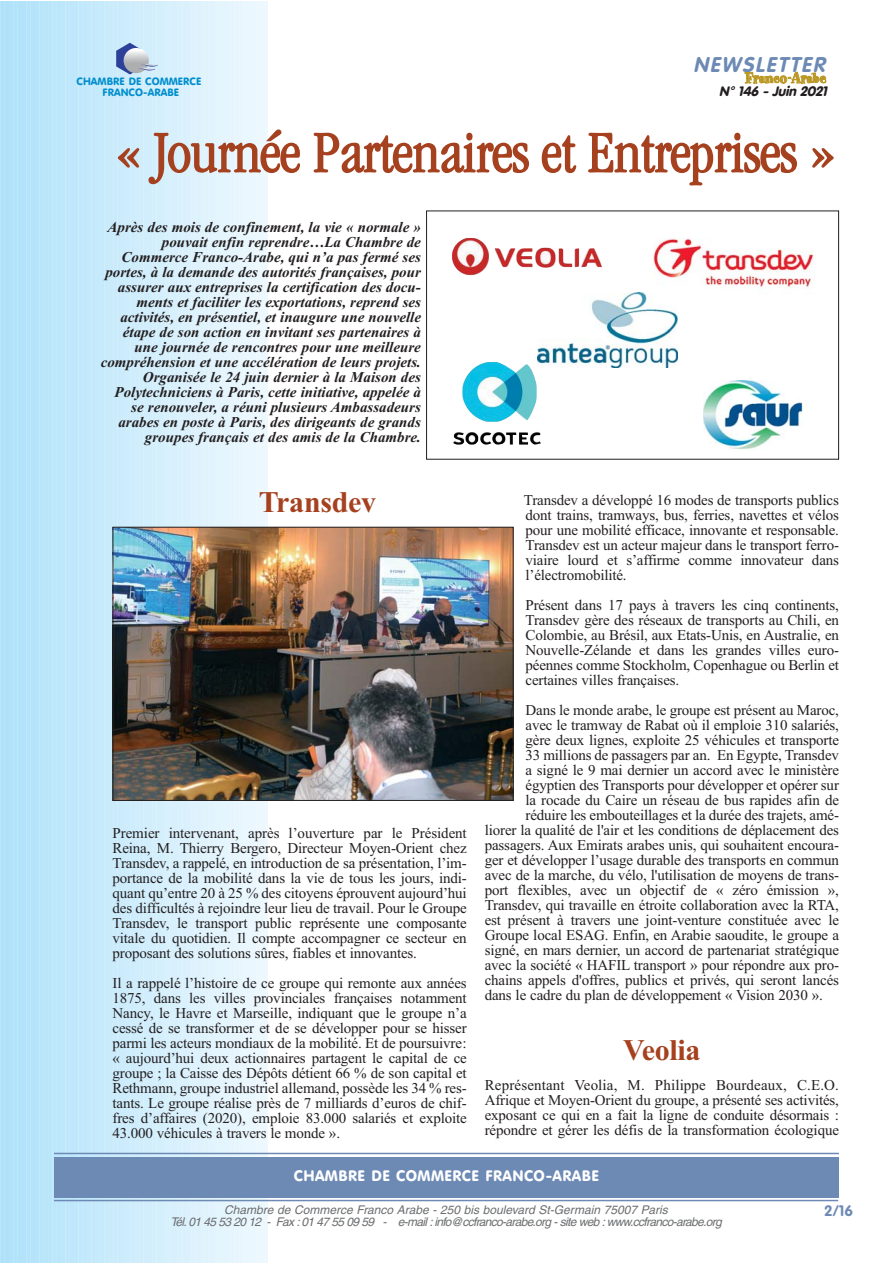
<style>
.page{position:relative;width:893px;height:1263px;background:#fff}
.page>*{position:absolute;margin:0;border:0;box-sizing:border-box;transform-origin:0 0}
.t1{font:300 condensed 60px "Garamond";color:#a6411f}
.t2{font:700 30px "Times New Roman";letter-spacing:-.01em;color:#a6411f}
.t3{font:italic 700 21px "VAG Rounded";color:#6d8ab5}
.t4{font:16.5px "Spumoni LP";letter-spacing:.02em;color:#bb9824}
.t5{font:15px/15px "Times New Roman";letter-spacing:-.01em;color:#231f20;text-align:justify}
.t6{font:italic 700 15px/15px "Times New Roman";color:#231f20;text-align:right}
.t7{font:15px "VAG Rounded BT";letter-spacing:.03em;color:#fff}
.t8{font:700 15px "VAG Rounded";color:#6d8ab5}
.t9{font:italic 900 13.5px "VAG Rounded";color:#231f20}
.t10{font:italic 12px/12px "Helvetica";color:#6c6e70;text-align:center}
.t11{font:10.5px/10.5px "VAG Rounded BT";letter-spacing:.005em;color:#008ece;text-align:center}
</style>
<div class="page">
<div style="left:0;top:1px;width:7px;height:1262px;background:#aee2fa"></div>
<div style="left:6px;top:1px;width:10px;height:1262px;background:#b0e2fa"></div>
<svg style="left:13px;top:1px;width:1px;height:1262px"></svg>
<div style="left:15px;top:1px;width:10px;height:1262px;background:#b2e3fa"></div>
<div style="left:24px;top:1px;width:9px;height:1262px;background:#b4e4fa"></div>
<svg style="left:32px;top:1px;width:10px;height:1262px;background:#b7e4fa"></svg>
<div style="left:41px;top:1px;width:10px;height:1262px;background:#b9e5fa"></div>
<div style="left:50px;top:1px;width:9px;height:1262px;background:#bbe6fb"></div>
<div style="left:58px;top:1px;width:10px;height:1262px;background:#bde7fb"></div>
<div style="left:67px;top:1px;width:10px;height:1262px;background:#bfe7fb"></div>
<div style="left:76px;top:1px;width:9px;height:1262px;background:#c1e8fb"></div>
<div style="left:85px;top:1px;width:9px;height:1262px;background:#c3e9fb"></div>
<div style="left:93px;top:1px;width:10px;height:1262px;background:#c5eafb"></div>
<div style="left:102px;top:1px;width:9px;height:1262px;background:#c8eafb"></div>
<div style="left:111px;top:1px;width:9px;height:1262px;background:#caebfc"></div>
<div style="left:119px;top:1px;width:10px;height:1262px;background:#ccecfc"></div>
<div style="left:128px;top:1px;width:9px;height:1262px;background:#ceedfc"></div>
<div style="left:137px;top:1px;width:9px;height:1262px;background:#d0edfc"></div>
<div style="left:145px;top:1px;width:10px;height:1262px;background:#d2eefc"></div>
<div style="left:154px;top:1px;width:10px;height:1262px;background:#d4effc"></div>
<div style="left:163px;top:1px;width:9px;height:1262px;background:#d6f0fc"></div>
<div style="left:171px;top:1px;width:10px;height:1262px;background:#d8f0fc"></div>
<div style="left:180px;top:1px;width:10px;height:1262px;background:#daf1fd"></div>
<div style="left:189px;top:1px;width:9px;height:1262px;background:#ddf2fd"></div>
<div style="left:197px;top:1px;width:10px;height:1262px;background:#dff3fd"></div>
<div style="left:206px;top:1px;width:10px;height:1262px;background:#e1f3fd"></div>
<div style="left:215px;top:1px;width:9px;height:1262px;background:#e3f4fd"></div>
<div style="left:223px;top:1px;width:10px;height:1262px;background:#e5f5fd"></div>
<div style="left:232px;top:1px;width:10px;height:1262px;background:#e7f6fd"></div>
<div style="left:241px;top:1px;width:9px;height:1262px;background:#e9f7fe"></div>
<div style="left:249px;top:1px;width:10px;height:1262px;background:#ebf7fe"></div>
<div style="left:258px;top:1px;width:10px;height:1262px;background:#edf8fe"></div>
<svg style="left:116px;top:43px;width:42px;height:31px"></svg>
<hr style="left:54px;top:1200px;width:784px;height:1px;background:#6d8ab5">
<div style="left:54px;top:1157px;width:785px;height:41px;background:#6d8ab5"></div>
<hr style="left:54px;top:1153px;width:785px;height:1px;background:#6d8ab5">
<div style="left:426px;top:211px;width:413px;height:249px;border:1px solid #231f20"></div>
<img style="left:653px;top:238px;width:161px;height:57px">
<img style="left:538px;top:292px;width:140px;height:75px">
<img style="left:703px;top:380px;width:102px;height:70px">
<img style="left:115px;top:529px;width:396px;height:270px">
<div style="left:113px;top:527px;width:400px;height:274px;border:1px solid #231f20"></div>
<img style="left:452px;top:238px;width:150px;height:37px">
<img style="left:453px;top:362px;width:88px;height:83px">
<p class="t11" style="left:77px;top:77px;width:126px">CHAMBRE DE COMMERCE<br>FRANCO-ARABE</p>
<h3 class="t3" style="left:693px;top:56px;width:137px">NEWSLETTER</h3>
<p class="t4" style="left:745px;top:72px;width:82px">Franco-Arabe</p>
<p class="t9" style="left:719px;top:85px;width:112px">N° 146 - Juin 2021</p>
<h1 class="t1" style="left:115px;top:129px;width:723px">« Journée Partenaires et Entreprises »</h1>
<p class="t6" style="left:101px;top:221px;width:322px">Après des mois de confinement, la vie « normale » pouvait enfin reprendre…La Chambre de Commerce Franco-Arabe, qui n’a pas fermé ses portes, à la demande des autorités françaises, pour assurer aux entreprises la certification des docu&shy;ments et faciliter les exportations, reprend ses activités, en présentiel, et inaugure une nouvelle étape de son action en invitant ses partenaires à une journée de rencontres pour une meilleure compréhension et une accélération de leurs projets.<br>Organisée le 24 juin dernier à la Maison des Polytechniciens à Paris, cette initiative, appelée à se renouveler, a réuni plusieurs Ambassadeurs arabes en poste à Paris, des dirigeants de grands groupes français et des amis de la Chambre.</p>
<h2 class="t2" style="left:259px;top:492px;width:119px">Transdev</h2>
<p class="t5" style="left:113px;top:827px;width:356px">Premier intervenant, après l’ouverture par le Président Reina, M. Thierry Bergero, Directeur Moyen-Orient chez Transdev, a rappelé, en introduction de sa présentation, l’im&shy;portance de la mobilité dans la vie de tous les jours, indi&shy;quant qu’entre 20 à 25 % des citoyens éprouvent aujourd’hui des difficultés à rejoindre leur lieu de travail. Pour le Groupe Transdev, le transport public représente une composante vitale du quotidien. Il compte accompagner ce secteur en proposant des solutions sûres, fiables et innovantes.</p>
<p class="t5" style="left:113px;top:977px;width:356px">Il a rappelé l’histoire de ce groupe qui remonte aux années 1875, dans les villes provinciales françaises notamment Nancy, le Havre et Marseille, indiquant que le groupe n’a cessé de se transformer et de se développer pour se hisser parmi les acteurs mondiaux de la mobilité. Et de poursuivre: « aujourd’hui deux actionnaires partagent le capital de ce groupe ; la Caisse des Dépôts détient 66 % de son capital et Rethmann, groupe industriel allemand, possède les 34 % res&shy;tants. Le groupe réalise près de 7 milliards d’euros de chif&shy;fres d’affaires (2020), emploie 83.000 salariés et exploite 43.000 véhicules à travers le monde ».</p>
<p class="t5" style="left:524px;top:494px;width:317px">Transdev a développé 16 modes de transports publics dont trains, tramways, bus, ferries, navettes et vélos pour une mobilité efficace, innovante et responsable.<br>Transdev est un acteur majeur dans le transport ferro&shy;viaire lourd et s’affirme comme innovateur dans l’électromobilité.</p>
<p class="t5" style="left:525px;top:599px;width:315px">Présent dans 17 pays à travers les cinq continents, Transdev gère des réseaux de transports au Chili, en Colombie, au Brésil, aux Etats-Unis, en Australie, en Nouvelle-Zélande et dans les grandes villes euro&shy;péennes comme Stockholm, Copenhague ou Berlin et certaines villes françaises.</p>
<p class="t5" style="left:525px;top:704px;width:315px">Dans le monde arabe, le groupe est présent au Maroc,</p>
<p class="t5" style="left:525px;top:719px;width:315px">avec le tramway de Rabat où il emploie 310 salariés,</p>
<p class="t5" style="left:525px;top:734px;width:315px">gère deux lignes, exploite 25 véhicules et transporte</p>
<p class="t5" style="left:525px;top:749px;width:315px">33 millions de passagers par an. En Egypte, Transdev</p>
<p class="t5" style="left:525px;top:764px;width:315px">a signé le 9 mai dernier un accord avec le ministère</p>
<p class="t5" style="left:525px;top:779px;width:315px">égyptien des Transports pour développer et opérer sur</p>
<p class="t5" style="left:525px;top:794px;width:315px">la rocade du Caire un réseau de bus rapides afin de</p>
<p class="t5" style="left:525px;top:809px;width:315px">réduire les embouteillages et la durée des trajets, amé-</p>
<p class="t5" style="left:485px;top:824px;width:356px">liorer la qualité de l'air et les conditions de déplacement des</p>
<p class="t5" style="left:485px;top:839px;width:356px">passagers. Aux Emirats arabes unis, qui souhaitent encoura-</p>
<p class="t5" style="left:485px;top:854px;width:356px">ger et développer l’usage durable des transports en commun</p>
<p class="t5" style="left:485px;top:869px;width:356px">avec de la marche, du vélo, l'utilisation de moyens de trans-</p>
<p class="t5" style="left:485px;top:884px;width:356px">port flexibles, avec un objectif de « zéro émission »,</p>
<p class="t5" style="left:485px;top:899px;width:356px">Transdev, qui travaille en étroite collaboration avec la RTA,</p>
<p class="t5" style="left:485px;top:914px;width:356px">est présent à travers une joint-venture constituée avec le</p>
<p class="t5" style="left:485px;top:929px;width:356px">Groupe local ESAG. Enfin, en Arabie saoudite, le groupe a</p>
<p class="t5" style="left:485px;top:944px;width:356px">signé, en mars dernier, un accord de partenariat stratégique</p>
<p class="t5" style="left:485px;top:959px;width:356px">avec la société « HAFIL transport » pour répondre aux pro-</p>
<p class="t5" style="left:485px;top:974px;width:356px">chains appels d'offres, publics et privés, qui seront lancés</p>
<p class="t5" style="left:485px;top:989px;width:340px">dans le cadre du plan de développement « Vision 2030 ».</p>
<h2 class="t2" style="left:623px;top:1040px;width:79px">Veolia</h2>
<p class="t5" style="left:485px;top:1079px;width:356px">Représentant Veolia, M. Philippe Bourdeaux, C.E.O.<br>Afrique et Moyen-Orient du groupe, a présenté ses activités, exposant ce qui en a fait la ligne de conduite désormais : répondre et gérer les défis de la transformation écologique</p>
<p class="t7" style="left:294px;top:1169px;width:307px">CHAMBRE DE COMMERCE FRANCO-ARABE</p>
<p class="t10" style="left:170px;top:1204px;width:555px">Chambre de Commerce Franco Arabe - 250 bis boulevard St-Germain 75007 Paris<br>Tél. 01 45 53 20 12 - Fax: 01 47 55 09 59 - e-mail: info@ccfranco-arabe.org -site web : www.ccfranco-arabe.org</p>
<p class="t8" style="left:824px;top:1205px;width:30px">2/16</p>
</div>
